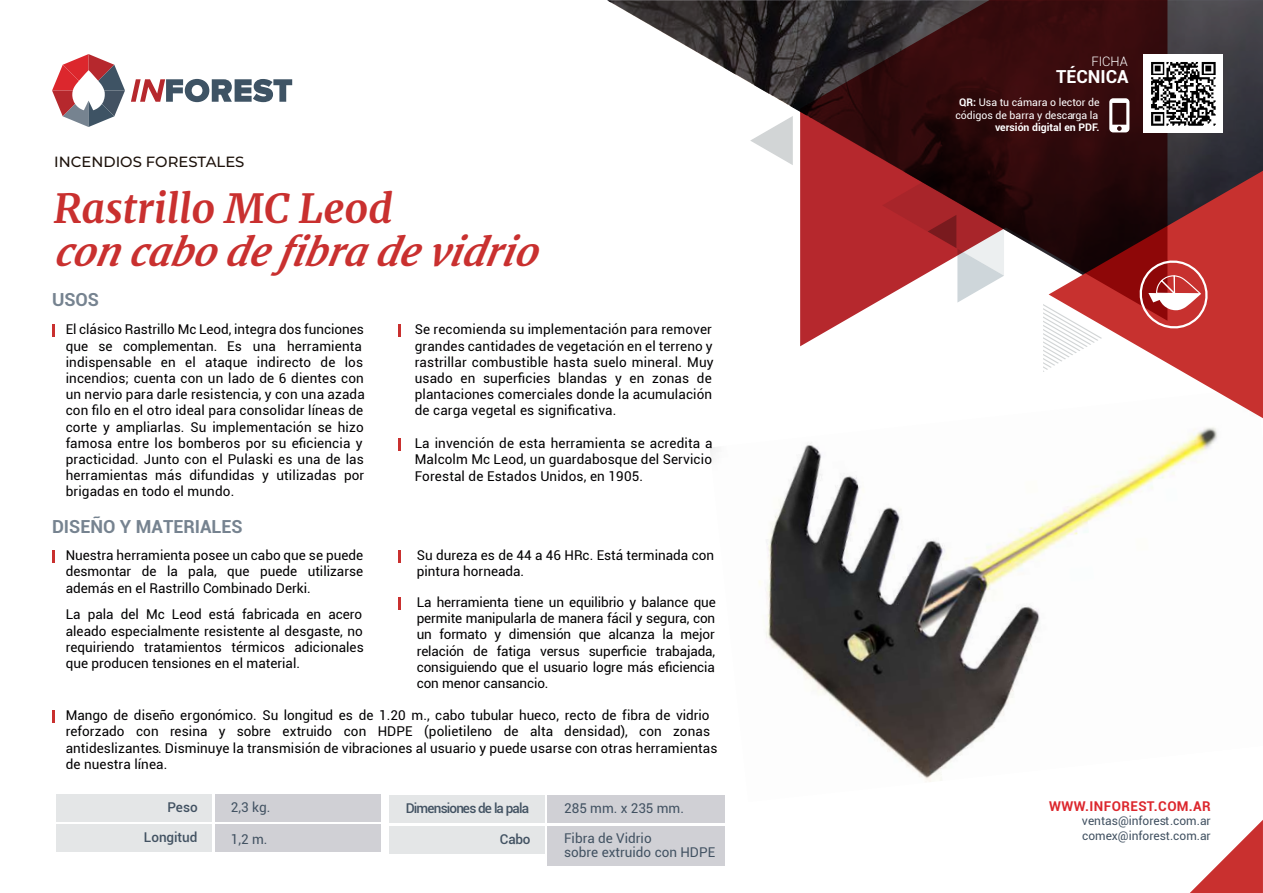
<style>
.page{position:relative;width:1263px;height:893px;background:#fff}
.page>*{position:absolute;margin:0;border:0;box-sizing:border-box;transform-origin:0 0}
.t1{font:italic 700 40.5px "Merriweather";color:#c9302f}
.t2{font:italic 700 39.15px "Merriweather";color:#c9302f}
.t3{font:700 18px "Roboto";color:#768390}
.t4{font:700 18px "Roboto";color:#fff}
.t5{font:500 14.85px "Montserrat";color:#1d120b}
.t6{font:13.5px/16.2px "Roboto";letter-spacing:.01em;color:#020002;text-align:justify}
.t7{font:13.5px/14px "Roboto";color:#425262}
.t8{font:500 13.5px "Roboto";letter-spacing:-.045em;color:#425262}
.t9{font:700 13.5px "Roboto";letter-spacing:.03em;color:#dc272d}
.t10{font:500 13.5px "Roboto";color:#425262}
.t11{font:300 13.05px "Roboto";color:#fff}
.t12{font:12px/15px "Roboto";color:#425262}
.t13{font:10.5px/12.6px "Roboto";color:#fff;text-align:center}
.t14{font:700 10.5px "Roboto";color:#fff}
.s1{font-weight:700}
</style>
<div class="page">
<img style="left:710px;top:427px;width:508px;height:375px">
<svg style="left:399px;top:324px;width:2px;height:13px"></svg>
<svg style="left:52px;top:324px;width:2px;height:13px"></svg>
<svg style="left:52px;top:550px;width:2px;height:13px"></svg>
<svg style="left:52px;top:710px;width:2px;height:13px"></svg>
<svg style="left:399px;top:550px;width:2px;height:13px"></svg>
<svg style="left:607px;top:0;width:656px;height:347px"></svg>
<svg style="left:1190px;top:820px;width:73px;height:73px"></svg>
<svg style="left:1102px;top:171px;width:161px;height:247px;fill:#c7312f"></svg>
<svg style="left:800px;top:0;width:367px;height:346px;background:#653234"></svg>
<svg style="left:882px;top:135px;width:122px;height:168px;background:#89494c"></svg>
<svg style="left:750px;top:116px;width:43px;height:49px"></svg>
<svg style="left:1043px;top:304px;width:59px;height:68px"></svg>
<svg style="left:1136px;top:257px;width:75px;height:75px"></svg>
<svg style="left:131px;top:79px;width:161px;height:23px"></svg>
<svg style="left:52px;top:54px;width:73px;height:73px"></svg>
<div style="left:57px;top:794px;width:155px;height:28px;background:#e4e6e7"></div>
<div style="left:57px;top:824px;width:155px;height:28px;background:#e4e6e7"></div>
<div style="left:389px;top:826px;width:156px;height:27px;background:#e4e6e7"></div>
<div style="left:389px;top:796px;width:156px;height:27px;background:#e4e6e7"></div>
<div style="left:215px;top:794px;width:165px;height:28px;background:#d0d0d5"></div>
<div style="left:215px;top:824px;width:165px;height:28px;background:#d0d0d5"></div>
<div style="left:547px;top:826px;width:178px;height:39px;background:#d0d0d5"></div>
<div style="left:547px;top:796px;width:177px;height:27px;background:#d0d0d5"></div>
<svg style="left:399px;top:438px;width:2px;height:13px"></svg>
<svg style="left:399px;top:597px;width:2px;height:12px"></svg>
<img style="left:1144px;top:54px;width:78px;height:79px">
<svg style="left:1109px;top:98px;width:20px;height:34px"></svg>
<p class="t5" style="left:54px;top:151px;width:192px">INCENDIOS FORESTALES</p>
<h1 class="t1" style="left:54px;top:180px;width:340px">Rastrillo MC Leod</h1>
<h2 class="t2" style="left:54px;top:225px;width:498px">concabodefibradevidrio</h2>
<h3 class="t3" style="left:52px;top:287px;width:48px">USOS</h3>
<p class="t6" style="left:66px;top:321px;width:301px;text-align:left">El clásico Rastrillo Mc Leod, integra dos funciones que se complementan. Es una herramienta indispensable en el ataque indirecto de los incendios; cuenta con un lado de 6 dientes con un nervio para darle resistencia, y con una azada con filo en el otro ideal para consolidar líneas de corte y ampliarlas. Su implementación se hizo famosa entre los bomberos por su eficiencia y practicidad. Junto con el Pulaski es una de las herramientas más difundidas y utilizadas por brigadas en todo el mundo.</p>
<p class="t6" style="left:415px;top:321px;width:300px;text-align:left">Se recomienda su implementación para remover grandes cantidades de vegetación en el terreno y rastrillar combustible hasta suelo mineral. Muy usado en superficies blandas y en zonas de plantaciones comerciales donde la acumulación de carga vegetal es significativa.</p>
<p class="t6" style="left:415px;top:435px;width:299px">La invención de esta herramienta se acredita a Malcolm Mc Leod, un guardabosque del Servicio Forestal de Estados Unidos, en 1905.</p>
<h3 class="t3" style="left:52px;top:514px;width:192px">DISEÑO Y MATERIALES</h3>
<p class="t6" style="left:66px;top:547px;width:299px">Nuestra herramienta posee un cabo que se puede desmontar de la pala, que puede utilizarse además en el Rastrillo Combinado Derki.</p>
<p class="t6" style="left:66px;top:606px;width:299px">La pala del Mc Leod está fabricada en acero aleado especialmente resistente al desgaste, no requiriendo tratamientos térmicos adicionales que producen tensiones en el material.</p>
<p class="t6" style="left:66px;top:707px;width:653px;text-align:left">Mango de diseño ergonómico. Su longitud es de 1.20 m., cabo tubular hueco, recto de fibra de vidrio reforzado con resina y sobre extruido con HDPE (polietileno de alta densidad), con zonas antideslizantes. Disminuye la transmisión de vibraciones al usuario y puede usarse con otras herramientas de nuestra línea.</p>
<p class="t6" style="left:417px;top:547px;width:299px">Su dureza es de 44 a 46 HRc. Está terminada con pintura horneada.</p>
<p class="t6" style="left:417px;top:593px;width:301px">La herramienta tiene un equilibrio y balance que permite manipularla de manera fácil y segura, con un formato y dimensión que alcanza la mejor relación de fatiga versus superficie trabajada, consiguiendo que el usuario logre más eficiencia con menor cansancio.</p>
<p class="t7" style="left:231px;top:800px;width:41px">2,3 kg.</p>
<p class="t8" style="left:167px;top:798px;width:32px">Peso</p>
<p class="t8" style="left:406px;top:799px;width:125px">Dimensiones de la pala</p>
<p class="t10" style="left:144px;top:828px;width:55px">Longitud</p>
<p class="t7" style="left:231px;top:831px;width:38px">1,2 m.</p>
<p class="t8" style="left:500px;top:829px;width:32px">Cabo</p>
<p class="t7" style="left:564px;top:801px;width:121px">285 mm. x 235 mm.</p>
<p class="t7" style="left:564px;top:831px;width:152px">Fibra de Vidrio<br>sobre extruido con HDPE</p>
<p class="t11" style="left:1091px;top:53px;width:38px">FICHA</p>
<h3 class="t4" style="left:1056px;top:64px;width:74px">TÉCNICA</h3>
<p class="t13" style="left:955px;top:96px;width:146px"><span class="s1">QR:</span> Usa tu cámara o lector de códigos de barra y descarga la</p>
<p class="t14" style="left:995px;top:120px;width:106px">versión digital en PDF.</p>
<p class="t9" style="left:1049px;top:796px;width:163px">WWW.INFOREST.COM.AR</p>
<p class="t12" style="left:1082px;top:812px;width:130px">ventas@inforest.com.ar comex@inforest.com.ar</p>
</div>
